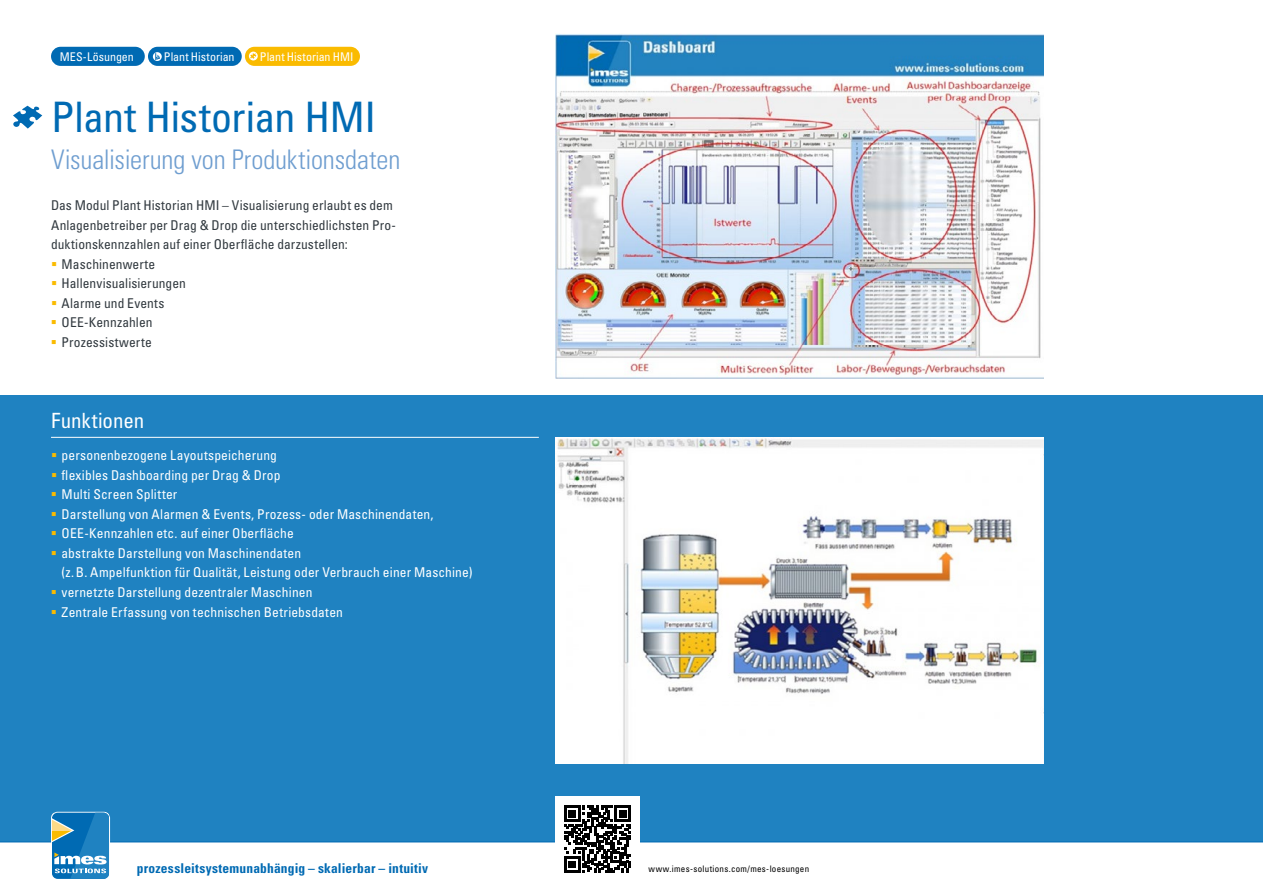
<style>
.page{position:relative;width:1263px;height:893px;background:#fff}
.page>*{position:absolute;margin:0;border:0;box-sizing:border-box;transform-origin:0 0}
.t1{font:condensed 42px "Univers LT Std";letter-spacing:-.01em;color:#006ab3}
.t2{font:300 condensed 27px "Univers LT Std";letter-spacing:-.005em;color:#6f9ed0}
.t3{font:condensed 21px "Univers LT Std";color:#fff}
.t4{font:condensed 13.5px/19.5px "Univers LT Std";letter-spacing:.01em;color:#fff}
.t5{font:condensed 13.5px "Univers LT Std";letter-spacing:.005em;color:#31393f}
.t6{font:700 condensed 13.5px "Univers LT Std";letter-spacing:.015em;color:#006ab3}
.t7{font:condensed 12px "Univers LT Std";color:#fff}
.t8{font:condensed 9px "Univers LT Std";letter-spacing:.03em;color:#000}
</style>
<div class="page">
<div style="left:0;top:395px;width:1263px;height:447px;background:#1f82c1"></div>
<hr style="left:51px;top:437px;width:488px;height:1px;background:#fff">
<div style="left:51px;top:47px;width:94px;height:19px;background:#006ab3;border-radius:10px"></div>
<div style="left:148px;top:47px;width:94px;height:19px;background:#006ab3;border-radius:10px"></div>
<svg style="left:153px;top:52px;width:9px;height:9px"></svg>
<svg style="left:155px;top:53px;width:5px;height:7px"></svg>
<div style="left:245px;top:47px;width:115px;height:19px;background:#fabb00;border-radius:10px"></div>
<svg style="left:249px;top:52px;width:9px;height:8px"></svg>
<svg style="left:250px;top:53px;width:6px;height:6px"></svg>
<svg style="left:13px;top:106px;width:29px;height:23px"></svg>
<img style="left:556px;top:34px;width:488px;height:344px">
<img style="left:556px;top:437px;width:488px;height:326px">
<hr style="left:0;top:842px;width:1263px;height:1px;background:#006ab3">
<svg style="left:51px;top:812px;width:59px;height:68px"></svg>
<svg style="left:52px;top:813px;width:57px;height:66px"></svg>
<div style="left:556px;top:796px;width:84px;height:85px;background:#fff"></div>
<svg style="left:564px;top:806px;width:67px;height:66px"></svg>
<p class="t7" style="left:60px;top:49px;width:76px">MES-Lösungen</p>
<p class="t7" style="left:164px;top:49px;width:72px">Plant Historian</p>
<p class="t7" style="left:260px;top:49px;width:95px">Plant Historian HMI</p>
<h1 class="t1" style="left:51px;top:91px;width:327px">Plant Historian HMI</h1>
<h2 class="t2" style="left:51px;top:143px;width:351px">Visualisierung von Produktionsdaten</h2>
<p class="t5" style="left:51px;top:197px;width:343px">Das Modul Plant Historian HMI – Visualisierung erlaubt es dem</p>
<p class="t5" style="left:51px;top:216px;width:346px">Anlagenbetreiber per Drag &amp; Drop die unterschiedlichsten Pro-</p>
<p class="t5" style="left:51px;top:236px;width:298px">duktionskennzahlen auf einer Oberfläche darzustellen:</p>
<p class="t5" style="left:62px;top:255px;width:95px">Maschinenwerte</p>
<p class="t5" style="left:62px;top:275px;width:126px">Hallenvisualisierungen</p>
<p class="t5" style="left:62px;top:294px;width:104px">Alarme und Events</p>
<p class="t5" style="left:62px;top:314px;width:92px">OEE-Kennzahlen</p>
<p class="t5" style="left:62px;top:334px;width:92px">Prozessistwerte</p>
<h3 class="t3" style="left:51px;top:407px;width:95px">Funktionen</h3>
<p class="t4" style="left:62px;top:445px;width:412px">personenbezogene Layoutspeicherung<br>flexibles Dashboarding per Drag &amp; Drop<br>Multi Screen Splitter<br>Darstellung von Alarmen &amp; Events, Prozess- oder Maschinendaten, OEE-Kennzahlen etc. auf einer Oberfläche<br>abstrakte Darstellung von Maschinendaten<br>(z.B. Ampelfunktion für Qualität, Leistung oder Verbrauch einer Maschine) vernetzte Darstellung dezentraler Maschinen<br>Zentrale Erfassung von technischen Betriebsdaten</p>
<p class="t6" style="left:137px;top:859px;width:293px">prozessleitsystemunabhängig – skalierbar – intuitiv</p>
<p class="t8" style="left:648px;top:863px;width:162px">www.imes-solutions.com/mes-loesungen</p>
</div>
